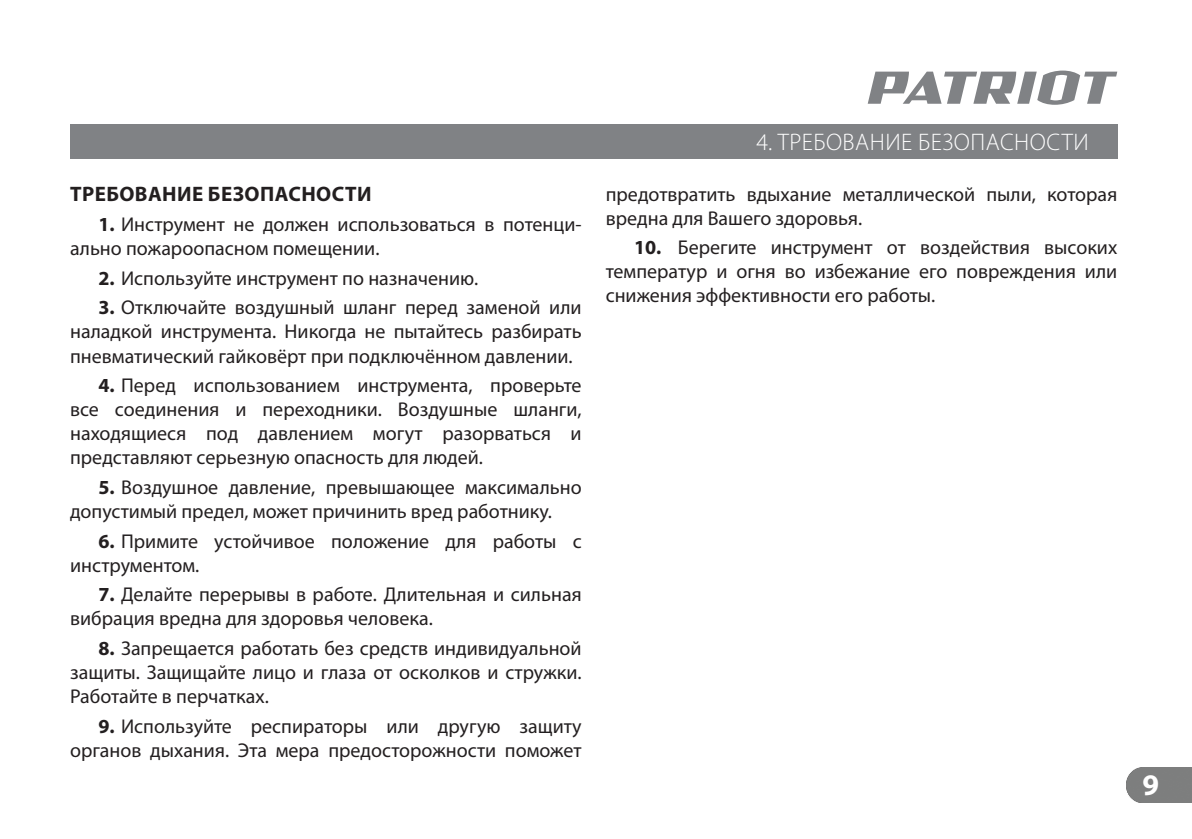
<style>
.page{position:relative;width:1192px;height:839px;background:#fff}
.page>*{position:absolute;margin:0;border:0;box-sizing:border-box;transform-origin:0 0}
.t1{font:700 30px "Myriad Pro";color:#fff}
.t2{font:300 24px "Myriad Pro";letter-spacing:.02em;color:#fff}
.t3{font:700 21px "Myriad Pro";letter-spacing:.02em;color:#231f20}
.t4{font:20px/24px "Myriad Pro";color:#231f20}
.s1{font-weight:700}
</style>
<div class="page">
<div style="left:70px;top:124px;width:1047px;height:34px;background:#808285"></div>
<div style="left:1126px;top:767px;width:65px;height:35px;background:#7d7e7e"></div>
<svg style="left:867px;top:71px;width:250px;height:34px"></svg>
<p class="t3" style="left:70px;top:184px;width:303px">ТРЕБОВАНИЕ БЕЗОПАСНОСТИ</p>
<p class="t4" style="left:70px;top:213px;width:513px;text-indent:28px"><span class="s1">1.</span> Инструмент не должен использоваться в потенци&shy;ально пожароопасном помещении.</p>
<p class="t4" style="left:98px;top:267px;width:381px"><span class="s1">2.</span> Используйте инструмент по назначению.</p>
<p class="t4" style="left:70px;top:296px;width:513px;text-align:justify;text-indent:28px"><span class="s1">3.</span> Отключайте воздушный шланг перед заменой или наладкой инструмента. Никогда не пытайтесь разбирать пневматический гайковёрт при подключённом давлении.</p>
<p class="t4" style="left:70px;top:374px;width:513px;text-align:justify;text-indent:28px"><span class="s1">4.</span> Перед использованием инструмента, проверьте все соединения и переходники. Воздушные шланги, находящиеся под давлением могут разорваться и представляют серьезную опасность для людей.</p>
<p class="t4" style="left:70px;top:476px;width:513px;text-indent:28px"><span class="s1">5.</span> Воздушное давление, превышающее максимально допустимый предел, может причинить вред работнику.</p>
<p class="t4" style="left:70px;top:529px;width:513px;text-indent:28px"><span class="s1">6.</span> Примите устойчивое положение для работы с инструментом.</p>
<p class="t4" style="left:70px;top:583px;width:513px;text-indent:28px"><span class="s1">7.</span> Делайте перерывы в работе. Длительная и сильная вибрация вредна для здоровья человека.</p>
<p class="t4" style="left:70px;top:637px;width:513px;text-align:justify;text-indent:28px"><span class="s1">8.</span> Запрещается работать без средств индивидуальной защиты. Защищайте лицо и глаза от осколков и стружки.<br>Работайте в перчатках.</p>
<p class="t4" style="left:70px;top:714px;width:513px;text-align:right"><span class="s1">9.</span> Используйте респираторы или другую защиту органов дыхания. Эта мера предосторожности поможет</p>
<p class="t2" style="left:756px;top:131px;width:334px">4. ТРЕБОВАНИЕ БЕЗОПАСНОСТИ</p>
<p class="t4" style="left:605px;top:183px;width:513px">предотвратить вдыхание металлической пыли, которая вредна для Вашего здоровья.</p>
<p class="t4" style="left:605px;top:236px;width:513px;text-align:justify;text-indent:28px"><span class="s1">10.</span> Берегите инструмент от воздействия высоких температур и огня во избежание его повреждения или снижения эффективности его работы.</p>
<h1 class="t1" style="left:1142px;top:769px;width:18px">9</h1>
</div>
